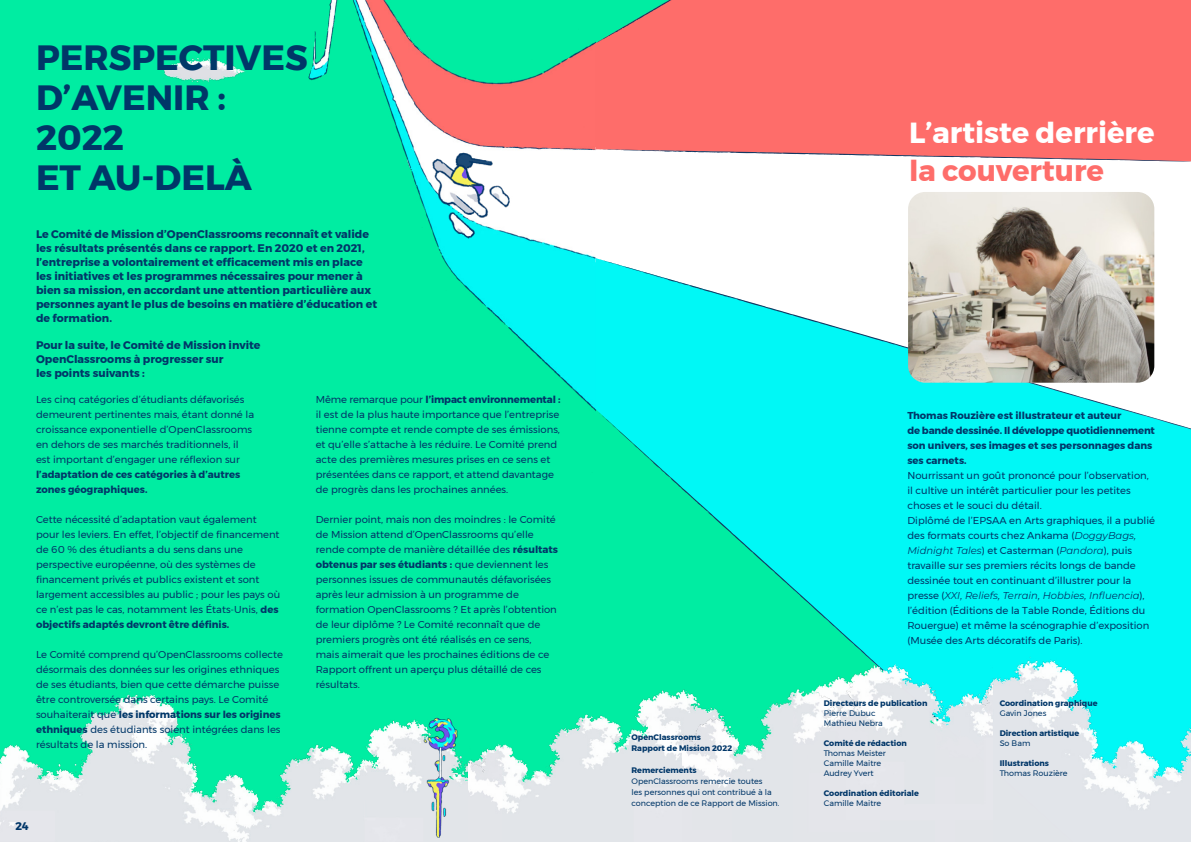
<style>
.page{position:relative;width:1191px;height:842px;background:#00eda2}
.page>*{position:absolute;margin:0;border:0;box-sizing:border-box;transform-origin:0 0}
.t1{font:700 35px/40px "Montserrat";color:#003668}
.t2{font:700 29px "Montserrat";color:#fff}
.t3{font:700 29px "Montserrat";color:#fe6d6a}
.t4{font:700 11px/14px "Montserrat";color:#003668}
.t5{font:10px/15px "Montserrat";color:#003668}
.t6{font:700 10px/15px "Montserrat";color:#003668}
.t7{font:8px/10px "Montserrat";color:#003668}
.t8{font:700 8px/11px "Montserrat";color:#003668}
.s1{font-weight:700}
.s2{font-style:italic}
</style>
<div class="page">
<img style="left:308px;top:0;width:287px;height:410px">
<img style="left:0;top:691px;width:410px;height:151px">
<img style="left:163px;top:58px;width:83px;height:25px">
<img style="left:417px;top:145px;width:98px;height:93px">
<div style="left:595px;top:162px;width:596px;height:96px;background:#fff"></div>
<svg style="left:595px;top:258px;width:596px;height:369px;fill:#00f8f6"></svg>
<div style="left:595px;top:0;width:596px;height:149px;background:#fe6d6a"></div>
<svg style="left:595px;top:149px;width:596px;height:13px"></svg>
<svg style="left:602px;top:260px;width:589px;height:178px;fill:#00f8f6"></svg>
<svg style="left:595px;top:258px;width:7px;height:2px"></svg>
<svg style="left:600px;top:414px;width:496px;height:213px;fill:#00f8f6"></svg>
<svg style="left:595px;top:409px;width:6px;height:5px"></svg>
<svg style="left:632px;top:444px;width:10px;height:8px"></svg>
<svg style="left:595px;top:0;width:186px;height:44px"></svg>
<img style="left:468px;top:690px;width:214px;height:152px">
<img style="left:992px;top:627px;width:199px;height:215px">
<img style="left:908px;top:192px;width:246px;height:191px">
<img style="left:410px;top:717px;width:58px;height:125px">
<img style="left:682px;top:606px;width:310px;height:236px">
<h1 class="t1" style="left:36px;top:38px;width:273px">PERSPECTIVES<br>D’AVENIR :<br>2022<br>ET AU-DELÀ</h1>
<p class="t4" style="left:36px;top:227px;width:343px">Le Comité de Mission d’OpenClassrooms reconnaît et valide les résultats présentés dans ce rapport. En 2020 et en 2021, l’entreprise a volontairement et efficacement mis en place les initiatives et les programmes nécessaires pour mener à bien sa mission, en accordant une attention particulière aux personnes ayant le plus de besoins en matière d’éducation et de formation.</p>
<p class="t4" style="left:36px;top:338px;width:226px">Pour la suite, le Comité de Mission invite<br>OpenClassrooms à progresser sur<br>les points suivants :</p>
<p class="t5" style="left:36px;top:391px;width:220px">Les cinq catégories d’étudiants défavorisés demeurent pertinentes mais, étant donné la croissance exponentielle d’OpenClassrooms en dehors de ses marchés traditionnels, il est important d’engager une réflexion sur</p>
<p class="t6" style="left:36px;top:466px;width:206px">l’adaptation de ces catégories à d’autres zones géographiques.</p>
<p class="t5" style="left:36px;top:511px;width:246px">Cette nécessité d’adaptation vaut également pour les leviers. En effet, l’objectif de financement de 60 % des étudiants a du sens dans une perspective européenne, où des systèmes de financement privés et publics existent et sont largement accessibles au public ; pour les pays où ce n’est pas le cas, notamment les États-Unis, <span class="s1">des objectifs adaptés devront être définis.</span></p>
<p class="t5" style="left:36px;top:646px;width:248px">Le Comité comprend qu’OpenClassrooms collecte désormais des données sur les origines ethniques de ses étudiants, bien que cette démarche puisse être controversée dans certains pays. Le Comité souhaiterait que <span class="s1">les informations sur les origines ethniques</span> des étudiants soient intégrées dans les résultats de la mission.</p>
<p class="t5" style="left:316px;top:391px;width:246px">Même remarque pour <span class="s1">l’impact environnemental : </span>il est de la plus haute importance que l’entreprise tienne compte et rende compte de ses émissions, et qu’elle s’attache à les réduire. Le Comité prend acte des premières mesures prises en ce sens et présentées dans ce rapport, et attend davantage de progrès dans les prochaines années.</p>
<p class="t5" style="left:316px;top:511px;width:244px">Dernier point, mais non des moindres : le Comité de Mission attend d’OpenClassrooms qu’elle rende compte de manière détaillée des <span class="s1">résultats obtenus par ses étudiants :</span> que deviennent les personnes issues de communautés défavorisées après leur admission à un programme de formation OpenClassrooms ? Et après l’obtention de leur diplôme ? Le Comité reconnaît que de premiers progrès ont été réalisés en ce sens,<br>mais aimerait que les prochaines éditions de ce Rapport offrent un aperçu plus détaillé de ces résultats.</p>
<p class="t4" style="left:16px;top:819px;width:15px">24</p>
<h2 class="t2" style="left:909px;top:109px;width:247px">L’artiste derrière</h2>
<h2 class="t3" style="left:909px;top:147px;width:196px">la couverture</h2>
<p class="t8" style="left:631px;top:732px;width:102px">OpenClassrooms<br>Rapport de Mission 2022</p>
<p class="t8" style="left:631px;top:765px;width:67px">Remerciements</p>
<p class="t7" style="left:631px;top:775px;width:150px;line-height:11px">OpenClassrooms remercie toutes<br>les personnes qui ont contribué à la conception de ce Rapport de Mission.</p>
<p class="t6" style="left:907px;top:408px;width:249px">Thomas Rouzière est illustrateur et auteur<br>de bande dessinée. Il développe quotidiennement son univers, ses images et ses personnages dans ses carnets.</p>
<p class="t5" style="left:907px;top:468px;width:249px">Nourrissant un goût prononcé pour l’observation, il cultive un intérêt particulier pour les petites choses et le souci du détail.<br>Diplômé de l’EPSAA en Arts graphiques, il a publié des formats courts chez Ankama (<span class="s2">DoggyBags, Midnight Tales</span>) et Casterman (<span class="s2">Pandora</span>), puis travaille sur ses premiers récits longs de bande dessinée tout en continuant d’illustrer pour la presse (<span class="s2">XXI, Reliefs, Terrain, Hobbies, Influencia</span>), l’édition (Éditions de la Table Ronde, Éditions du Rouergue) et même la scénographie d’exposition (Musée des Arts décoratifs de Paris).</p>
<p class="t8" style="left:824px;top:698px;width:105px">Directeurs de publication</p>
<p class="t7" style="left:824px;top:708px;width:60px">Pierre Dubuc<br>Mathieu Nebra</p>
<p class="t8" style="left:824px;top:738px;width:85px">Comité de rédaction</p>
<p class="t7" style="left:824px;top:748px;width:64px">Thomas Meister<br>Camille Maitre<br>Audrey Yvert</p>
<p class="t8" style="left:824px;top:788px;width:97px">Coordination éditoriale</p>
<p class="t7" style="left:824px;top:798px;width:59px">Camille Maitre</p>
<p class="t8" style="left:999px;top:698px;width:99px">Coordination graphique</p>
<p class="t7" style="left:999px;top:708px;width:48px">Gavin Jones</p>
<p class="t8" style="left:999px;top:728px;width:81px">Direction artistique</p>
<p class="t7" style="left:999px;top:738px;width:32px">So Bam</p>
<p class="t8" style="left:999px;top:758px;width:51px">Illustrations</p>
<p class="t7" style="left:999px;top:768px;width:69px">Thomas Rouzière</p>
</div>
